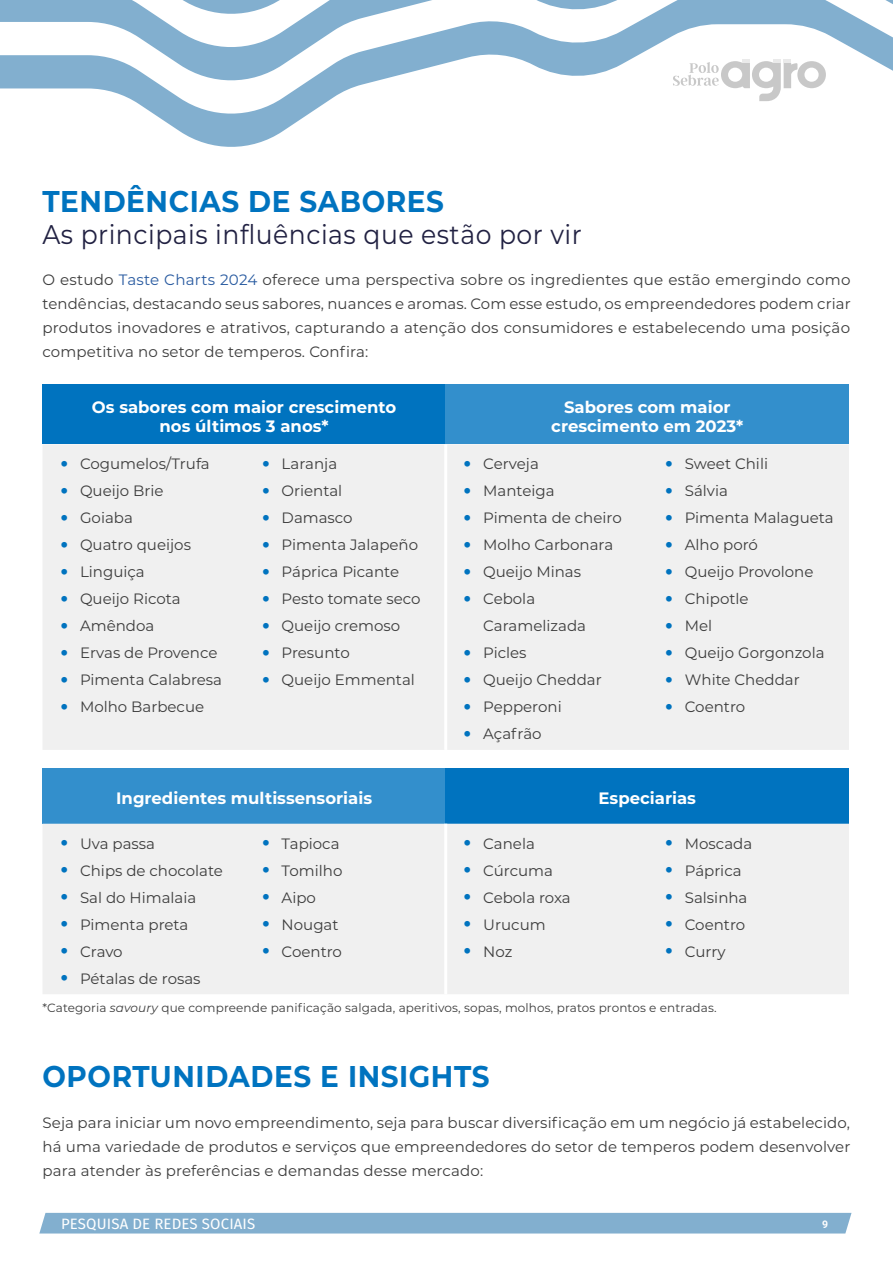
<style>
.page{position:relative;width:893px;height:1263px;background:#fff}
.page>*{position:absolute;margin:0;border:0;box-sizing:border-box;transform-origin:0 0}
.Título_pg_1{font:700 30px "Montserrat";letter-spacing:.02em;color:#0073bf;scale:.93 1}
.Subtítulo_pg_1{font:27px "Montserrat";letter-spacing:.02em;color:#212142;scale:.93 1}
.titulo_tabela{font:700 16.5px/19.8px "Montserrat";color:#fff;text-align:center}
.Corpo11pt{font:15px/24px "Montserrat";color:#3c3c3c;text-align:justify}
.t1{font:15px "Fira Sans";letter-spacing:.01em;color:#fff}
.Fonte{font:12px "Montserrat";letter-spacing:.01em;color:#3c3c3c}
.t2{font:700 10.5px "Roboto";color:#fff}
.s1{color:#285aa0}
.s2{font-size:37.5px;color:#0073bf}
.s3{font-style:italic}
</style>
<div class="page">
<svg style="left:0;top:86px;width:357px;height:61px"></svg>
<svg style="left:0;top:19px;width:893px;height:67px"></svg>
<svg style="left:0;top:0;width:893px;height:19px"></svg>
<svg style="left:673px;top:60px;width:153px;height:41px"></svg>
<div style="left:39px;top:1213px;width:812px;height:20px;background:#82afcf"></div>
<div style="left:43px;top:385px;width:403px;height:59px;background:#0073bf"></div>
<div style="left:446px;top:385px;width:403px;height:59px;background:#338fcc"></div>
<div style="left:43px;top:445px;width:806px;height:305px;background:#f0f0f0"></div>
<hr style="left:444px;top:444px;width:3px;height:306px;background:#fff">
<div style="left:43px;top:769px;width:403px;height:55px;background:#338fcc"></div>
<div style="left:446px;top:769px;width:403px;height:55px;background:#0073bf"></div>
<div style="left:43px;top:824px;width:806px;height:170px;background:#f0f0f0"></div>
<hr style="left:444px;top:824px;width:3px;height:170px;background:#fff">
<p class="Título_pg_1" style="left:43px;top:180px;width:433px">TENDÊNCIAS DE SABORES</p>
<p class="Subtítulo_pg_1" style="left:43px;top:216px;width:581px">As principais influências que estão por vir</p>
<p class="Corpo11pt" style="left:43px;top:267px;width:810px">O estudo <span class="s1">Taste Charts 2024</span> oferece uma perspectiva sobre os ingredientes que estão emergindo como tendências, destacando seus sabores, nuances e aromas. Com esse estudo, os empreendedores podem criar produtos inovadores e atrativos, capturando a atenção dos consumidores e estabelecendo uma posição competitiva no setor de temperos. Confira:</p>
<p class="titulo_tabela" style="left:92px;top:396px;width:306px">Os sabores com maior crescimento nos últimos 3 anos*</p>
<p class="titulo_tabela" style="left:551px;top:396px;width:194px">Sabores com maior crescimento em 2023*</p>
<p class="Corpo11pt" style="left:59px;top:451px;width:153px"><span class="s2">•</span> Cogumelos/Trufa</p>
<p class="Corpo11pt" style="left:59px;top:478px;width:106px"><span class="s2">•</span> Queijo Brie</p>
<p class="Corpo11pt" style="left:59px;top:505px;width:76px"><span class="s2">•</span> Goiaba</p>
<p class="Corpo11pt" style="left:59px;top:532px;width:134px"><span class="s2">•</span> Quatro queijos</p>
<p class="Corpo11pt" style="left:59px;top:559px;width:88px"><span class="s2">•</span> Linguiça</p>
<p class="Corpo11pt" style="left:59px;top:586px;width:124px"><span class="s2">•</span> Queijo Ricota</p>
<p class="Corpo11pt" style="left:59px;top:613px;width:97px"><span class="s2">•</span> Amêndoa</p>
<p class="Corpo11pt" style="left:59px;top:640px;width:160px"><span class="s2">•</span> Ervas de Provence</p>
<p class="Corpo11pt" style="left:59px;top:667px;width:165px"><span class="s2">•</span> Pimenta Calabresa</p>
<p class="Corpo11pt" style="left:59px;top:694px;width:147px"><span class="s2">•</span> Molho Barbecue</p>
<p class="Corpo11pt" style="left:260px;top:451px;width:78px"><span class="s2">•</span> Laranja</p>
<p class="Corpo11pt" style="left:260px;top:478px;width:83px"><span class="s2">•</span> Oriental</p>
<p class="Corpo11pt" style="left:260px;top:505px;width:94px"><span class="s2">•</span> Damasco</p>
<p class="Corpo11pt" style="left:260px;top:532px;width:159px"><span class="s2">•</span> Pimenta Jalapeño</p>
<p class="Corpo11pt" style="left:260px;top:559px;width:140px"><span class="s2">•</span> Páprica Picante</p>
<p class="Corpo11pt" style="left:260px;top:586px;width:162px"><span class="s2">•</span> Pesto tomate seco</p>
<p class="Corpo11pt" style="left:260px;top:613px;width:141px"><span class="s2">•</span> Queijo cremoso</p>
<p class="Corpo11pt" style="left:260px;top:640px;width:91px"><span class="s2">•</span> Presunto</p>
<p class="Corpo11pt" style="left:260px;top:667px;width:156px"><span class="s2">•</span> Queijo Emmental</p>
<p class="Corpo11pt" style="left:462px;top:451px;width:78px"><span class="s2">•</span> Cerveja</p>
<p class="Corpo11pt" style="left:462px;top:478px;width:94px"><span class="s2">•</span> Manteiga</p>
<p class="Corpo11pt" style="left:462px;top:505px;width:161px"><span class="s2">•</span> Pimenta de cheiro</p>
<p class="Corpo11pt" style="left:462px;top:532px;width:153px"><span class="s2">•</span> Molho Carbonara</p>
<p class="Corpo11pt" style="left:462px;top:559px;width:121px"><span class="s2">•</span> Queijo Minas</p>
<p class="Corpo11pt" style="left:483px;top:585px;width:104px;line-height:27px;text-indent:-21px"><span class="s2">•</span> Cebola<br>Caramelizada</p>
<p class="Corpo11pt" style="left:462px;top:640px;width:66px"><span class="s2">•</span> Picles</p>
<p class="Corpo11pt" style="left:462px;top:667px;width:141px"><span class="s2">•</span> Queijo Cheddar</p>
<p class="Corpo11pt" style="left:462px;top:694px;width:101px"><span class="s2">•</span> Pepperoni</p>
<p class="Corpo11pt" style="left:462px;top:721px;width:81px"><span class="s2">•</span> Açafrão</p>
<p class="Corpo11pt" style="left:664px;top:451px;width:106px"><span class="s2">•</span> Sweet Chili</p>
<p class="Corpo11pt" style="left:664px;top:478px;width:66px"><span class="s2">•</span> Sálvia</p>
<p class="Corpo11pt" style="left:664px;top:505px;width:172px"><span class="s2">•</span> Pimenta Malagueta</p>
<p class="Corpo11pt" style="left:664px;top:532px;width:96px"><span class="s2">•</span> Alho poró</p>
<p class="Corpo11pt" style="left:664px;top:559px;width:151px"><span class="s2">•</span> Queijo Provolone</p>
<p class="Corpo11pt" style="left:664px;top:586px;width:86px"><span class="s2">•</span> Chipotle</p>
<p class="Corpo11pt" style="left:664px;top:613px;width:50px"><span class="s2">•</span> Mel</p>
<p class="Corpo11pt" style="left:664px;top:640px;width:162px"><span class="s2">•</span> Queijo Gorgonzola</p>
<p class="Corpo11pt" style="left:664px;top:667px;width:138px"><span class="s2">•</span> White Cheddar</p>
<p class="Corpo11pt" style="left:664px;top:694px;width:83px"><span class="s2">•</span> Coentro</p>
<p class="titulo_tabela" style="left:116px;top:788px;width:257px">Ingredientes multissensoriais</p>
<p class="titulo_tabela" style="left:599px;top:788px;width:99px">Especiarias</p>
<p class="Corpo11pt" style="left:59px;top:831px;width:98px"><span class="s2">•</span> Uva passa</p>
<p class="Corpo11pt" style="left:59px;top:858px;width:166px"><span class="s2">•</span> Chips de chocolate</p>
<p class="Corpo11pt" style="left:59px;top:885px;width:139px"><span class="s2">•</span> Sal do Himalaia</p>
<p class="Corpo11pt" style="left:59px;top:912px;width:131px"><span class="s2">•</span> Pimenta preta</p>
<p class="Corpo11pt" style="left:59px;top:939px;width:65px"><span class="s2">•</span> Cravo</p>
<p class="Corpo11pt" style="left:59px;top:966px;width:143px"><span class="s2">•</span> Pétalas de rosas</p>
<p class="Corpo11pt" style="left:260px;top:831px;width:81px"><span class="s2">•</span> Tapioca</p>
<p class="Corpo11pt" style="left:260px;top:858px;width:84px"><span class="s2">•</span> Tomilho</p>
<p class="Corpo11pt" style="left:260px;top:885px;width:57px"><span class="s2">•</span> Aipo</p>
<p class="Corpo11pt" style="left:260px;top:912px;width:80px"><span class="s2">•</span> Nougat</p>
<p class="Corpo11pt" style="left:260px;top:939px;width:83px"><span class="s2">•</span> Coentro</p>
<p class="Corpo11pt" style="left:462px;top:831px;width:74px"><span class="s2">•</span> Canela</p>
<p class="Corpo11pt" style="left:462px;top:858px;width:92px"><span class="s2">•</span> Cúrcuma</p>
<p class="Corpo11pt" style="left:462px;top:885px;width:110px"><span class="s2">•</span> Cebola roxa</p>
<p class="Corpo11pt" style="left:462px;top:912px;width:85px"><span class="s2">•</span> Urucum</p>
<p class="Corpo11pt" style="left:462px;top:939px;width:52px"><span class="s2">•</span> Noz</p>
<p class="Corpo11pt" style="left:664px;top:831px;width:90px"><span class="s2">•</span> Moscada</p>
<p class="Corpo11pt" style="left:664px;top:858px;width:80px"><span class="s2">•</span> Páprica</p>
<p class="Corpo11pt" style="left:664px;top:885px;width:85px"><span class="s2">•</span> Salsinha</p>
<p class="Corpo11pt" style="left:664px;top:912px;width:83px"><span class="s2">•</span> Coentro</p>
<p class="Corpo11pt" style="left:664px;top:939px;width:64px"><span class="s2">•</span> Curry</p>
<p class="Fonte" style="left:43px;top:1000px;width:675px">*Categoria <span class="s3">savoury</span> que compreende panificação salgada, aperitivos, sopas, molhos, pratos prontos e entradas.</p>
<p class="Título_pg_1" style="left:43px;top:1054px;width:482px">OPORTUNIDADES E INSIGHTS</p>
<p class="Corpo11pt" style="left:43px;top:1110px;width:809px">Seja para iniciar um novo empreendimento, seja para buscar diversificação em um negócio já estabelecido, há uma variedade de produtos e serviços que empreendedores do setor de temperos podem desenvolver para atender às preferências e demandas desse mercado:</p>
<p class="t1" style="left:61px;top:1213px;width:196px">PESQUISA DE REDES SOCIAIS</p>
<p class="t2" style="left:822px;top:1216px;width:8px">9</p>
</div>
